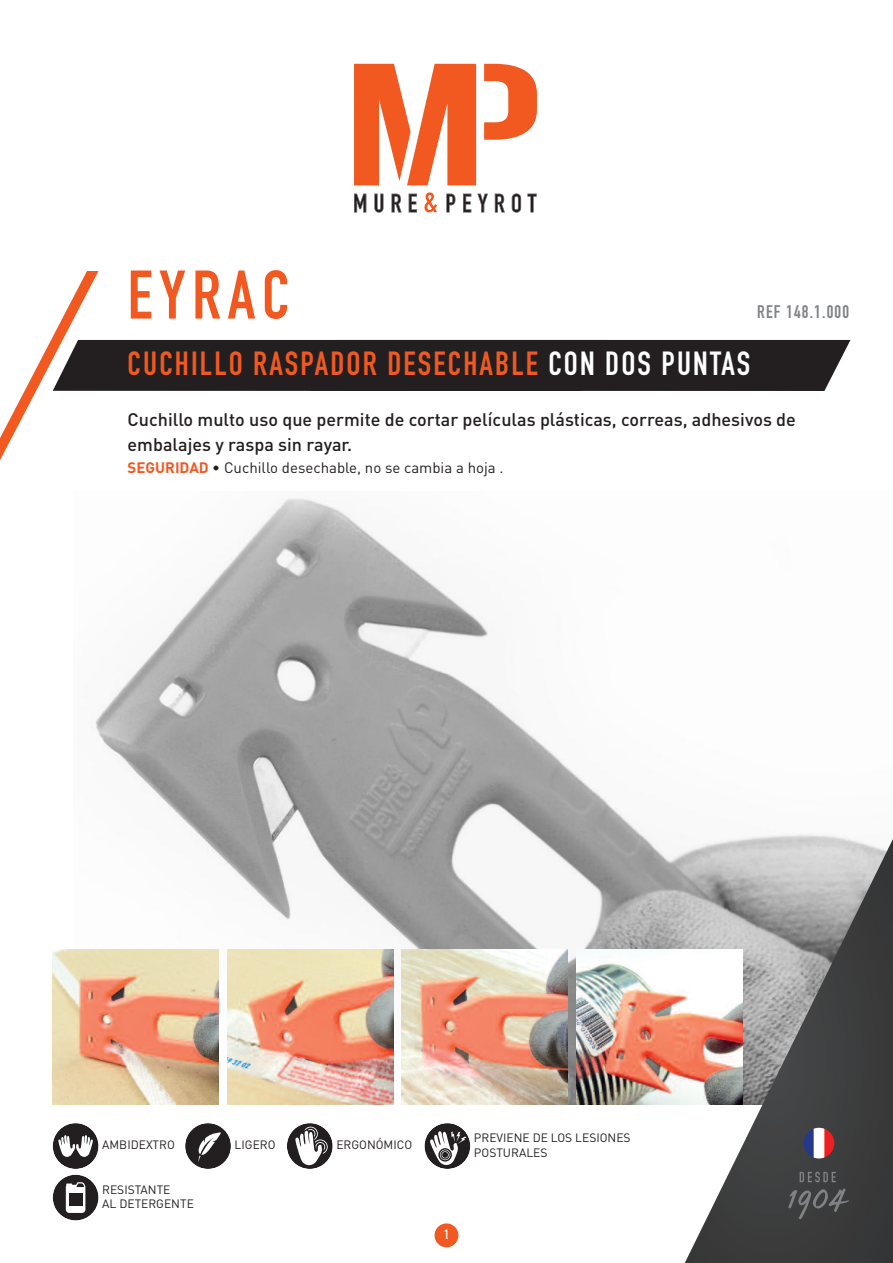
<style>
.page{position:relative;width:893px;height:1263px;background:#fff}
.page>*{position:absolute;margin:0;border:0;box-sizing:border-box;transform-origin:0 0}
.t1{font:700 67.5px "DIN Condensed";letter-spacing:.1em;color:#f15921}
.t2{font:700 33px "DIN Condensed";letter-spacing:.065em;color:#f15921}
.t3{font:500 18px/25.7px "DIN";color:#231f20}
.t4{font:700 18px "DIN Condensed";letter-spacing:.065em;color:#808285}
.t5{font:15px "DIN";color:#231f20}
.t6{font:700 13.2px "DIN Condensed";color:#fff}
.t7{font:12px/14.4px "DIN";color:#231f20}
.s1{color:#fff}
.s2{font-weight:700;color:#f15921}
</style>
<div class="page">
<div style="left:435px;top:1223px;width:23px;height:24px;background:#f15921;border-radius:50%"></div>
<img style="left:95px;top:498px;width:579px;height:606px">
<svg style="left:354px;top:194px;width:12px;height:18px"></svg>
<svg style="left:374px;top:194px;width:9px;height:19px"></svg>
<svg style="left:392px;top:194px;width:10px;height:18px"></svg>
<svg style="left:409px;top:194px;width:8px;height:18px"></svg>
<svg style="left:424px;top:192px;width:13px;height:20px"></svg>
<svg style="left:446px;top:194px;width:9px;height:18px"></svg>
<svg style="left:463px;top:194px;width:8px;height:18px"></svg>
<svg style="left:477px;top:194px;width:11px;height:18px"></svg>
<svg style="left:495px;top:194px;width:10px;height:18px"></svg>
<svg style="left:512px;top:193px;width:9px;height:20px"></svg>
<svg style="left:527px;top:194px;width:10px;height:18px"></svg>
<svg style="left:484px;top:64px;width:53px;height:76px"></svg>
<svg style="left:354px;top:64px;width:122px;height:121px"></svg>
<svg style="left:0;top:271px;width:850px;height:189px"></svg>
<svg style="left:674px;top:834px;width:219px;height:429px;background:#7f7f7f"></svg>
<img style="left:804px;top:1128px;width:30px;height:30px;border-radius:50%">
<svg style="left:800px;top:1172px;width:36px;height:10px"></svg>
<svg style="left:788px;top:1188px;width:61px;height:31px;background:#4c4d4e"></svg>
<img style="left:227px;top:949px;width:166px;height:155px">
<img style="left:402px;top:949px;width:166px;height:155px">
<img style="left:576px;top:949px;width:166px;height:155px">
<img style="left:53px;top:949px;width:166px;height:155px">
<svg style="left:53px;top:1175px;width:46px;height:45px"></svg>
<div style="left:69px;top:1193px;width:13px;height:13px;background:#231f20"></div>
<svg style="left:185px;top:1123px;width:46px;height:46px"></svg>
<svg style="left:287px;top:1123px;width:46px;height:46px"></svg>
<svg style="left:53px;top:1123px;width:46px;height:46px"></svg>
<svg style="left:424px;top:1123px;width:46px;height:46px"></svg>
<h1 class="t1" style="left:128px;top:249px;width:163px">EYRAC</h1>
<h2 class="t2" style="left:128px;top:342px;width:624px">CUCHILLO RASPADOR DESECHABLE <span class="s1">CON DOS PUNTAS</span></h2>
<p class="t4" style="left:757px;top:299px;width:93px">REF 148.1.000</p>
<p class="t3" style="left:128px;top:407px;width:670px">Cuchillo multo uso que permite de cortar películas plásticas, correas, adhesivos de embalajes y raspa sin rayar.</p>
<p class="t5" style="left:128px;top:459px;width:377px"><span class="s2">SEGURIDAD</span> • Cuchillo desechable, no se cambia a hoja .</p>
<p class="t7" style="left:102px;top:1138px;width:74px">AMBIDEXTRO</p>
<p class="t7" style="left:235px;top:1138px;width:42px">LIGERO</p>
<p class="t7" style="left:336px;top:1138px;width:77px">ERGONÓMICO</p>
<p class="t7" style="left:474px;top:1131px;width:158px">PREVIENE DE LOS LESIONES<br>POSTURALES</p>
<p class="t7" style="left:102px;top:1182px;width:93px">RESISTANTE<br>AL DETERGENTE</p>
<p class="t6" style="left:444px;top:1225px;width:6px">1</p>
</div>
